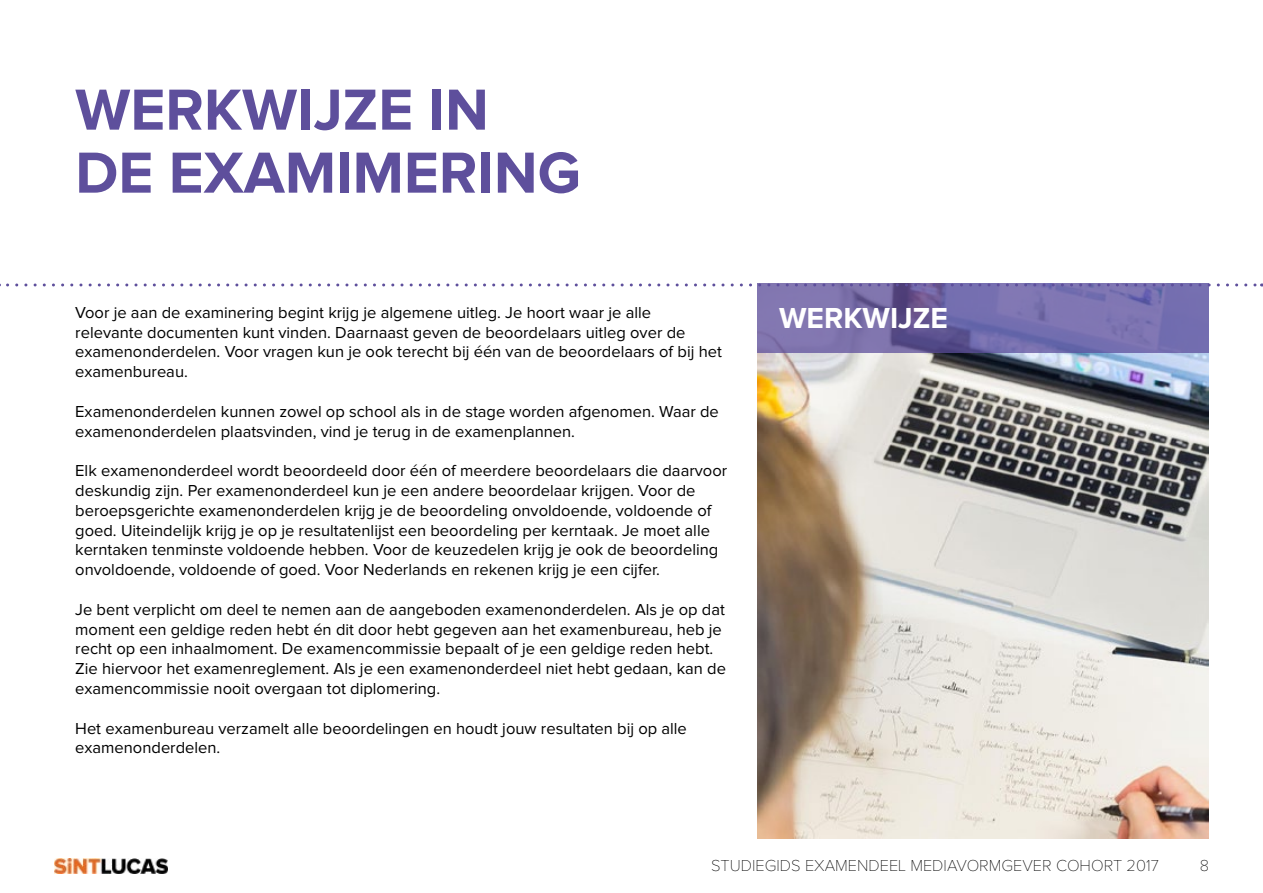
<style>
.page{position:relative;width:1263px;height:893px;background:#fff}
.page>*{position:absolute;margin:0;border:0;box-sizing:border-box;transform-origin:0 0}
.t1{font:700 60px/63px "Proxima Nova";color:#5e4f9c}
.t2{font:700 30px "Proxima Nova";color:#fff}
.t3{font:16.5px/19.8px "Proxima Nova";color:#000}
.t4{font:100 16.5px "Proxima Nova";color:#000}
</style>
<div class="page">
<img style="left:54px;top:858px;width:114px;height:15px">
<img style="left:758px;top:352px;width:451px;height:487px">
<svg style="left:8px;top:283px;width:1254px;height:3px"></svg>
<svg style="left:758px;top:283px;width:451px;height:69px;background:#756caa"></svg>
<h1 class="t1" style="left:75px;top:80px;width:507px">WERKWIJZE IN<br>DE EXAMIMERING</h1>
<p class="t3" style="left:75px;top:303px;width:648px">Voor je aan de examinering begint krijg je algemene uitleg. Je hoort waar je alle relevante documenten kunt vinden. Daarnaast geven de beoordelaars uitleg over de examenonderdelen. Voor vragen kun je ook terecht bij één van de beoordelaars of bij het examenbureau.</p>
<p class="t3" style="left:75px;top:402px;width:645px">Examenonderdelen kunnen zowel op school als in de stage worden afgenomen. Waar de examenonderdelen plaatsvinden, vind je terug in de examenplannen.</p>
<p class="t3" style="left:75px;top:461px;width:653px">Elk examenonderdeel wordt beoordeeld door één of meerdere beoordelaars die daarvoor deskundig zijn. Per examenonderdeel kun je een andere beoordelaar krijgen. Voor de beroepsgerichte examenonderdelen krijg je de beoordeling onvoldoende, voldoende of goed. Uiteindelijk krijg je op je resultatenlijst een beoordeling per kerntaak. Je moet alle kerntaken tenminste voldoende hebben. Voor de keuzedelen krijg je ook de beoordeling onvoldoende, voldoende of goed. Voor Nederlands en rekenen krijg je een cijfer.</p>
<p class="t3" style="left:75px;top:600px;width:652px">Je bent verplicht om deel te nemen aan de aangeboden examenonderdelen. Als je op dat moment een geldige reden hebt én dit door hebt gegeven aan het examenbureau, heb je recht op een inhaalmoment. De examencommissie bepaalt of je een geldige reden hebt.<br>Zie hiervoor het examenreglement. Als je een examenonderdeel niet hebt gedaan, kan de examencommissie nooit overgaan tot diplomering.</p>
<p class="t3" style="left:75px;top:718px;width:613px">Het examenbureau verzamelt alle beoordelingen en houdt jouw resultaten bij op alle examenonderdelen.</p>
<h2 class="t2" style="left:779px;top:301px;width:170px">WERKWIJZE</h2>
<p class="t4" style="left:711px;top:858px;width:449px">STUDIEGIDS EXAMENDEEL MEDIAVORMGEVER COHORT 2017</p>
<p class="t4" style="left:1200px;top:858px;width:11px">8</p>
</div>
